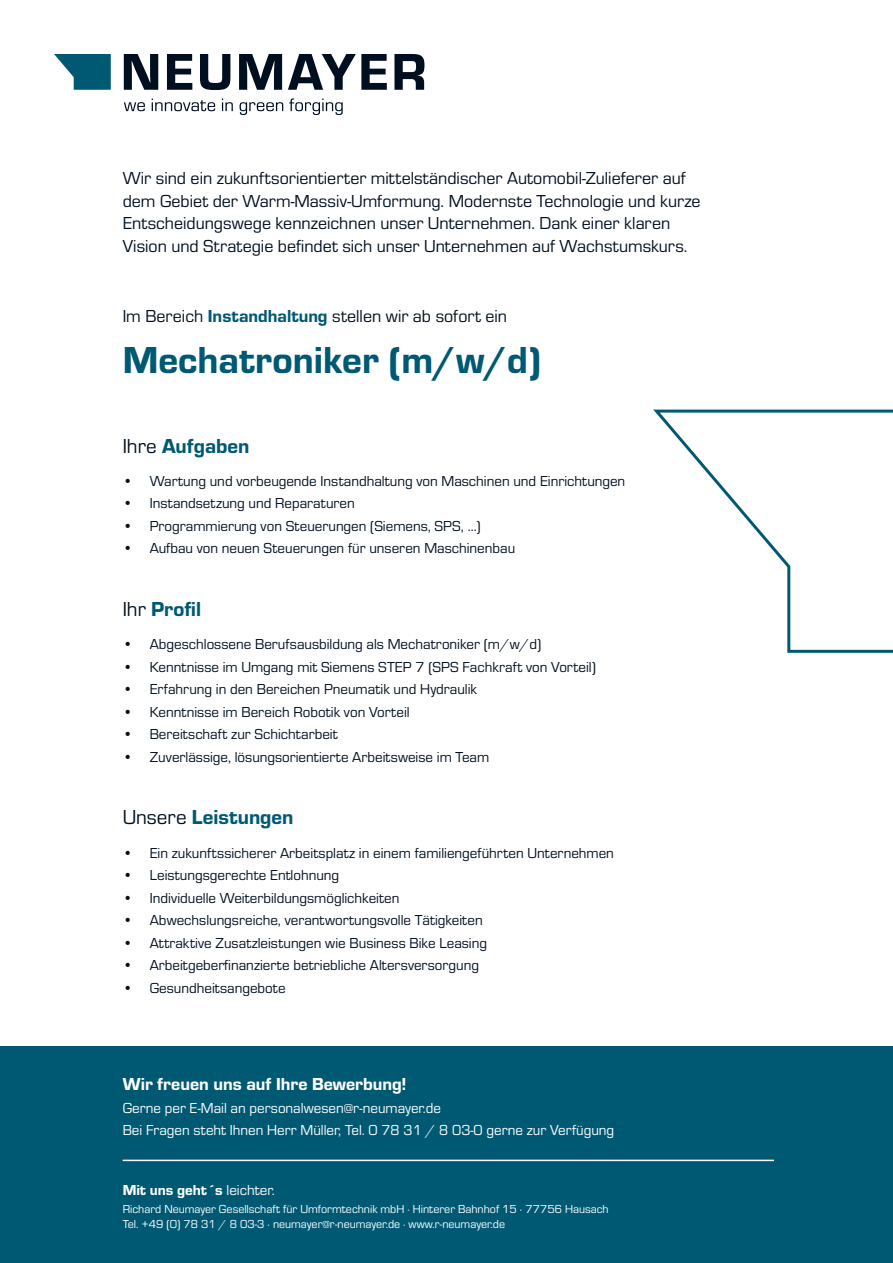
<style>
.page{position:relative;width:893px;height:1263px;background:#fff}
.page>*{position:absolute;margin:0;border:0;box-sizing:border-box;transform-origin:0 0}
.t1{font:39px "Eurostile Hea";color:#005973}
.t2{font:21px "Eurostile Hea";color:#005973}
.t3{font:18px "Eurostile";color:#000f1f}
.t4{font:18px "Eurostile Hea";color:#fff}
.t5{font:15px "Eurostile";color:#000f1f}
.t6{font:15px "Eurostile";color:#fff}
.t7{font:15px "Eurostile Hea";color:#fff}
.t8{font:12px "Eurostile";color:#fff}
.s1{font-family:"Eurostile Hea";color:#005973}
.s2{font-family:"Eurostile";color:#000f1f}
.s3{font-family:"Eurostile"}
</style>
<div class="page">
<div style="left:0;top:1047px;width:893px;height:216px;background:#005973"></div>
<svg style="left:54px;top:54px;width:57px;height:36px"></svg>
<svg style="left:124px;top:54px;width:34px;height:36px"></svg>
<svg style="left:167px;top:54px;width:25px;height:36px"></svg>
<svg style="left:200px;top:54px;width:30px;height:36px"></svg>
<svg style="left:239px;top:54px;width:43px;height:36px"></svg>
<svg style="left:288px;top:54px;width:99px;height:36px"></svg>
<svg style="left:394px;top:54px;width:30px;height:36px"></svg>
<svg style="left:124px;top:102px;width:21px;height:9px"></svg>
<svg style="left:152px;top:99px;width:63px;height:12px"></svg>
<svg style="left:222px;top:99px;width:11px;height:12px"></svg>
<svg style="left:240px;top:102px;width:43px;height:13px"></svg>
<svg style="left:289px;top:98px;width:54px;height:17px"></svg>
<hr style="left:123px;top:1159px;width:651px;height:2px;background:#fff">
<svg style="left:653px;top:409px;width:240px;height:244px"></svg>
<p class="t3" style="left:123px;top:166px;width:564px">Wir sind ein zukunftsorientierter mittelständischer Automobil-Zulieferer auf</p>
<p class="t3" style="left:123px;top:188px;width:579px">dem Gebiet der Warm-Massiv-Umformung. Modernste Technologie und kurze</p>
<p class="t3" style="left:123px;top:211px;width:549px">Entscheidungswege kennzeichnen unser Unternehmen. Dank einer klaren</p>
<p class="t3" style="left:123px;top:233px;width:566px">Vision und Strategie befindet sich unser Unternehmen auf Wachstumskurs.</p>
<p class="t3" style="left:123px;top:304px;width:386px">Im Bereich <span class="s1">Instandhaltung</span> stellen wir ab sofort ein</p>
<p class="t1" style="left:123px;top:332px;width:420px">Mechatroniker (m/w/d)</p>
<p class="t2" style="left:123px;top:431px;width:128px"><span class="s2">Ihre</span> Aufgaben</p>
<p class="t5" style="left:123px;top:471px;width:504px">• Wartung und vorbeugende Instandhaltung von Maschinen und Einrichtungen</p>
<p class="t5" style="left:123px;top:493px;width:234px">• Instandsetzung und Reparaturen</p>
<p class="t5" style="left:123px;top:516px;width:360px">• Programmierung von Steuerungen (Siemens, SPS, …)</p>
<p class="t5" style="left:123px;top:538px;width:394px">• Aufbau von neuen Steuerungen für unseren Maschinenbau</p>
<p class="t2" style="left:123px;top:594px;width:80px"><span class="s2">Ihr</span> Profil</p>
<p class="t5" style="left:123px;top:634px;width:420px">• Abgeschlossene Berufsausbildung als Mechatroniker (m/w/d)</p>
<p class="t5" style="left:123px;top:657px;width:475px">• Kenntnisse im Umgang mit Siemens STEP 7 (SPS Fachkraft von Vorteil)</p>
<p class="t5" style="left:123px;top:679px;width:356px">• Erfahrung in den Bereichen Pneumatik und Hydraulik</p>
<p class="t5" style="left:123px;top:702px;width:288px">• Kenntnisse im Bereich Robotik von Vorteil</p>
<p class="t5" style="left:123px;top:724px;width:216px">• Bereitschaft zur Schichtarbeit</p>
<p class="t5" style="left:123px;top:747px;width:368px">• Zuverlässige, lösungsorientierte Arbeitsweise im Team</p>
<p class="t2" style="left:123px;top:803px;width:172px"><span class="s2">Unsere</span> Leistungen</p>
<p class="t5" style="left:123px;top:842px;width:493px">• Ein zukunftssicherer Arbeitsplatz in einem familiengeführten Unternehmen</p>
<p class="t5" style="left:123px;top:865px;width:218px">• Leistungsgerechte Entlohnung</p>
<p class="t5" style="left:123px;top:887px;width:278px">• Individuelle Weiterbildungsmöglichkeiten</p>
<p class="t5" style="left:123px;top:910px;width:362px">• Abwechslungsreiche, verantwortungsvolle Tätigkeiten</p>
<p class="t5" style="left:123px;top:932px;width:366px">• Attraktive Zusatzleistungen wie Business Bike Leasing</p>
<p class="t5" style="left:123px;top:955px;width:358px">• Arbeitgeberfinanzierte betriebliche Altersversorgung</p>
<p class="t5" style="left:123px;top:977px;width:164px">• Gesundheitsangebote</p>
<p class="t4" style="left:123px;top:1072px;width:285px">Wir freuen uns auf Ihre Bewerbung!</p>
<p class="t6" style="left:123px;top:1098px;width:320px">Gerne per E-Mail an personalwesen@r-neumayer.de</p>
<p class="t6" style="left:123px;top:1120px;width:493px">Bei Fragen steht Ihnen Herr Müller, Tel. 0 78 31 / 8 03-0 gerne zur Verfügung</p>
<p class="t7" style="left:123px;top:1180px;width:154px">Mit uns geht´s <span class="s3">leichter.</span></p>
<p class="t8" style="left:123px;top:1201px;width:488px">Richard Neumayer Gesellschaft für Umformtechnik mbH · Hinterer Bahnhof 15 · 77756 Hausach</p>
<p class="t8" style="left:123px;top:1216px;width:384px">Tel. +49 (0) 78 31 / 8 03-3 · neumayer@r-neumayer.de · www.r-neumayer.de</p>
</div>
